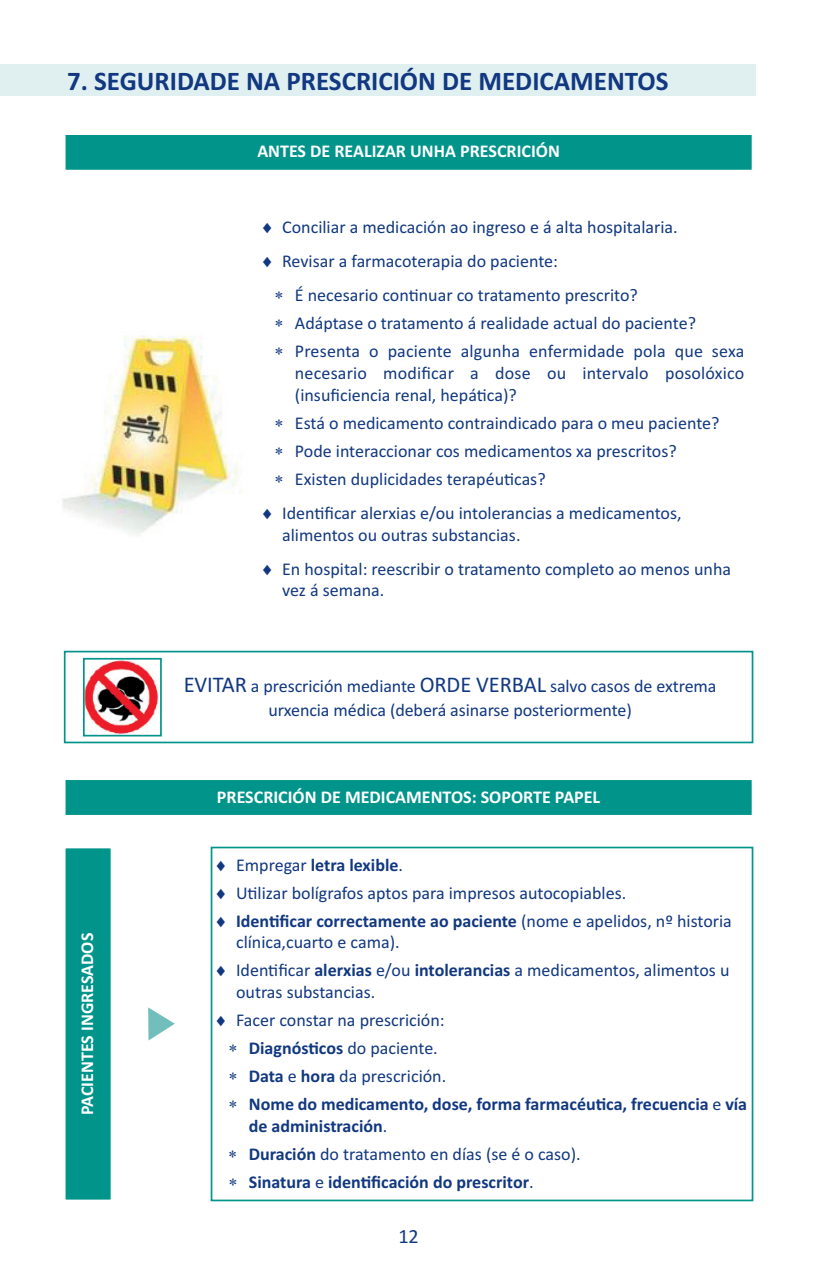
<style>
.page{position:relative;width:830px;height:1276px;background:#fff}
.page>*{position:absolute;margin:0;border:0;box-sizing:border-box;transform-origin:0 0}
.t1{font:700 27px "Calibri";color:#113880}
.t2{font:20.25px "Calibri";color:#113880}
.t3{font:18px/21.6px "Calibri";color:#113880}
.t4{font:700 18px/27.9px "Calibri";color:#113880}
.t5{font:700 18px "Calibri";color:#fff}
.s1{font-size:22.5px}
.s2{font-weight:400}
.s3{font-weight:700}
</style>
<div class="page">
<div style="left:0;top:64px;width:755px;height:32px;background:#e0efef"></div>
<img style="left:62px;top:335px;width:180px;height:200px">
<div style="left:64px;top:651px;width:689px;height:92px;border:2px solid #00948b"></div>
<img style="left:86px;top:661px;width:73px;height:72px">
<div style="left:83px;top:658px;width:79px;height:78px;border:2px solid #00948b"></div>
<div style="left:210px;top:846px;width:543px;height:355px;border:2px solid #00948b"></div>
<div style="left:65px;top:848px;width:46px;height:351px;background:#00948b"></div>
<div style="left:64px;top:846px;width:48px;height:355px;border:2px solid #fff"></div>
<div style="left:65px;top:135px;width:686px;height:35px;background:#00948b"></div>
<div style="left:64px;top:133px;width:689px;height:38px;border:2px solid #fff"></div>
<div style="left:65px;top:780px;width:686px;height:35px;background:#00948b"></div>
<div style="left:64px;top:778px;width:689px;height:38px;border:2px solid #fff"></div>
<svg style="left:148px;top:1007px;width:27px;height:33px"></svg>
<h1 class="t1" style="left:67px;top:65px;width:602px">7. SEGURIDADE NA PRESCRICIÓN DE MEDICAMENTOS</h1>
<p class="t5" style="left:257px;top:141px;width:304px">ANTES DE REALIZAR UNHA PRESCRICIÓN</p>
<p class="t3" style="left:263px;top:216px;width:416px">◻ Conciliar a medicación ao ingreso e á alta hospitalaria.</p>
<p class="t3" style="left:295px;top:244px;width:344px;line-height:34.4px;text-indent:-32px">◻ Revisar a farmacoterapia do paciente:<br>É necesario continuar co tratamento prescrito?</p>
<p class="t3" style="left:295px;top:309px;width:450px;line-height:27.9px">Adáptase o tratamento á realidade actual do paciente?<br>Presenta o paciente algunha enfermidade pola que sexa</p>
<p class="t3" style="left:295px;top:362px;width:450px">necesario modificar a dose ou intervalo posolóxico (insuficiencia renal, hepática)?</p>
<p class="t3" style="left:295px;top:408px;width:426px;line-height:27.9px">Está o medicamento contraindicado para o meu paciente?<br>Pode interaccionar cos medicamentos xa prescritos?<br>Existen duplicidades terapéuticas?</p>
<p class="t3" style="left:282px;top:502px;width:401px;text-indent:-19px">◻ Identificar alerxias e/ou intolerancias a medicamentos, alimentos ou outras substancias.</p>
<p class="t3" style="left:282px;top:558px;width:450px;text-indent:-19px">◻ En hospital: reescribir o tratamento completo ao menos unha vez á semana.</p>
<p class="t3" style="left:184px;top:674px;width:534px;line-height:23.6px;text-align:center"><span class="s1">EVITAR</span> a prescrición mediante <span class="s1">ORDE VERBAL</span> salvo casos de extrema urxencia médica (deberá asinarse posteriormente)</p>
<p class="t5" style="left:76px;top:1115px;width:184px;rotate:-90deg">PACIENTES INGRESADOS</p>
<p class="t5" style="left:217px;top:786px;width:384px">PRESCRICIÓN DE MEDICAMENTOS: SOPORTE PAPEL</p>
<p class="t4" style="left:217px;top:850px;width:187px">◻ <span class="s2">Empregar</span> letra lexible<span class="s2">.</span></p>
<p class="t3" style="left:217px;top:882px;width:411px">◻ Utilizar bolígrafos aptos para impresos autocopiables.</p>
<p class="t3" style="left:236px;top:909px;width:497px;text-indent:-19px">◻ <span class="s3">Identificar correctamente ao paciente</span> (nome e apelidos, nº historia clínica,cuarto e cama).</p>
<p class="t3" style="left:236px;top:959px;width:494px;text-indent:-19px">◻ Identificar <span class="s3">alerxias</span> e/ou <span class="s3">intolerancias</span> a medicamentos, alimentos u outras substancias.</p>
<p class="t4" style="left:249px;top:1005px;width:499px;text-indent:-32px">◻ <span class="s2">Facer constar na prescrición:<br></span>Diagnósticos <span class="s2">do paciente.<br></span>Data <span class="s2">e</span> hora <span class="s2">da prescrición.<br></span>Nome do medicamento, dose, forma farmacéutica, frecuencia <span class="s2">e</span> vía</p>
<p class="t4" style="left:249px;top:1111px;width:333px">de administración<span class="s2">.<br></span>Duración <span class="s2">do tratamento en días (se é o caso).<br></span>Sinatura <span class="s2">e</span> identificación do prescritor<span class="s2">.</span></p>
<p class="t2" style="left:398px;top:1224px;width:22px">12</p>
</div>
